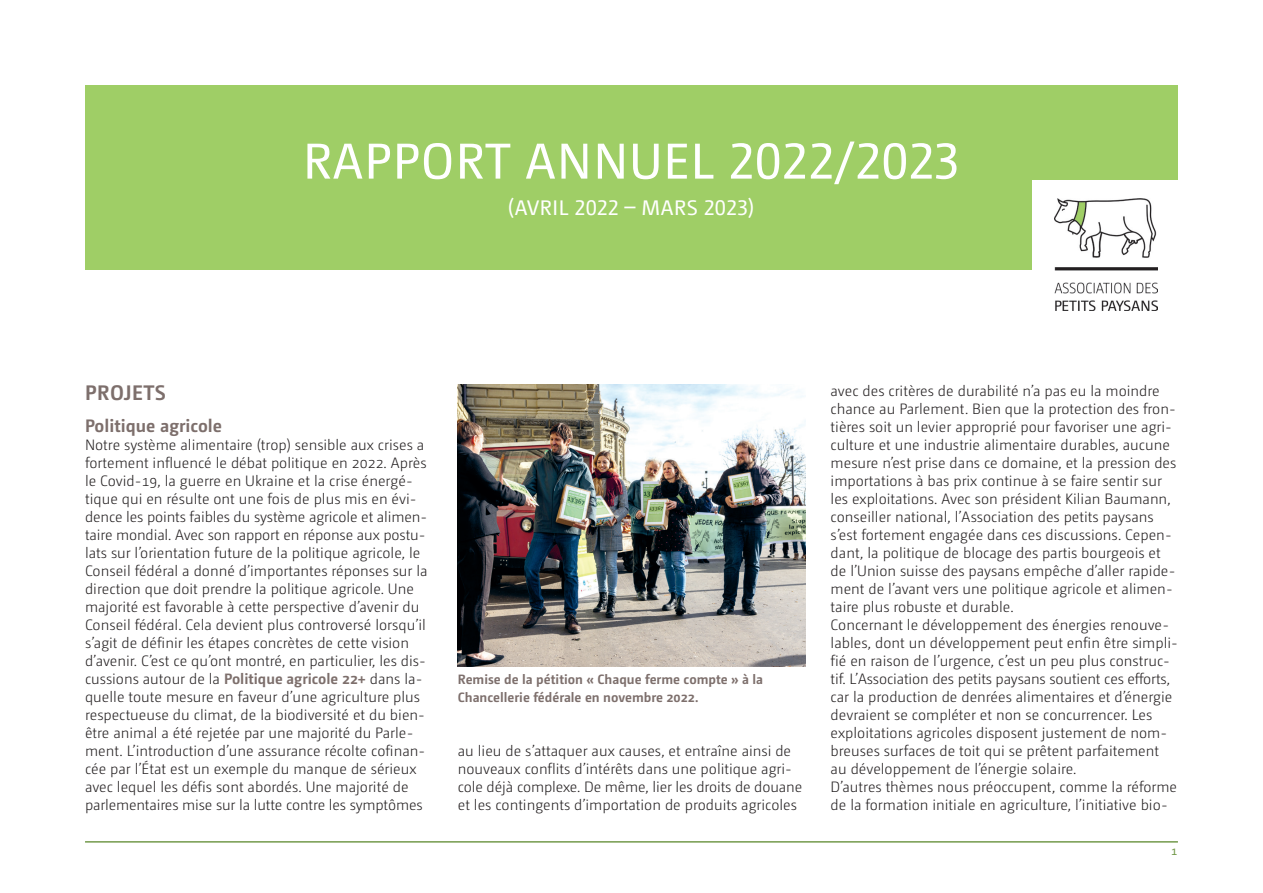
<style>
.page{position:relative;width:1263px;height:893px;background:#fff}
.page>*{position:absolute;margin:0;border:0;box-sizing:border-box;transform-origin:0 0}
.t1{font:50.25px "Camingo Dos Pro";letter-spacing:.015em;color:#fff}
.t2{font:21px "Camingo Dos Pro";color:#fff}
.t3{font:700 21px "Camingo Dos";letter-spacing:.025em;color:#7d6f6c}
.t4{font:700 18px "Camingo Dos";color:#7d6f6c}
.t5{font:300 15px/18px "Camingo Dos Pro";color:#231f20}
.t6{font:700 13.5px/18px "Camingo Dos";color:#7d6f6c}
.t7{font:12px "Camingo Dos Pro";color:#749a4c}
.s1{font-family:"Camingo Dos";font-weight:700;color:#7d6f6c}
</style>
<div class="page">
<hr style="left:85px;top:841px;width:1093px;height:2px;background:#749a4c">
<img style="left:458px;top:384px;width:347px;height:282px">
<div style="left:85px;top:86px;width:1093px;height:184px;background:#9fce66"></div>
<div style="left:1033px;top:180px;width:160px;height:152px;background:#fff"></div>
<img style="left:1055px;top:199px;width:102px;height:112px">
<h1 class="t1" style="left:303px;top:132px;width:658px">RAPPORT ANNUEL 2022/2023</h1>
<h2 class="t2" style="left:508px;top:195px;width:248px">(AVRIL 2022 – MARS 2023)</h2>
<h2 class="t3" style="left:85px;top:379px;width:82px">PROJETS</h2>
<p class="t4" style="left:85px;top:415px;width:139px">Politique agricole</p>
<p class="t5" style="left:85px;top:436px;width:344px">Notre système alimentaire (trop) sensible aux crises a fortement influencé le débat politique en 2022. Après le Covid-19, la guerre en Ukraine et la crise énergé&shy;tique qui en résulte ont une fois de plus mis en évi&shy;dence les points faibles du système agricole et alimen&shy;taire mondial. Avec son rapport en réponse aux postu&shy;lats sur l’orientation future de la politique agricole, le Conseil fédéral a donné d’importantes réponses sur la direction que doit prendre la politique agricole. Une majorité est favorable à cette perspective d’avenir du Conseil fédéral. Cela devient plus controversé lorsqu’il s’agit de définir les étapes concrètes de cette vision d’avenir. C’est ce qu’ont montré, en particulier, les dis&shy;cussions autour de la <span class="s1">Politique agricole 22+</span> dans la&shy;quelle toute mesure en faveur d’une agriculture plus respectueuse du climat, de la biodiversité et du bien&shy;être animal a été rejetée par une majorité du Parle&shy;ment. L’introduction d’une assurance récolte cofinan&shy;cée par l’État est un exemple du manque de sérieux avec lequel les défis sont abordés. Une majorité de parlementaires mise sur la lutte contre les symptômes</p>
<p class="t6" style="left:458px;top:670px;width:307px">Remise de la pétition « Chaque ferme compte » à la<br>Chancellerie fédérale en novembre 2022.</p>
<p class="t5" style="left:458px;top:742px;width:346px">au lieu de s’attaquer aux causes, et entraîne ainsi de nouveaux conflits d’intérêts dans une politique agri&shy;cole déjà complexe. De même, lier les droits de douane et les contingents d’importation de produits agricoles</p>
<p class="t5" style="left:831px;top:382px;width:349px">avec des critères de durabilité n’a pas eu la moindre chance au Parlement. Bien que la protection des fron&shy;tières soit un levier approprié pour favoriser une agri&shy;culture et une industrie alimentaire durables, aucune mesure n’est prise dans ce domaine, et la pression des importations à bas prix continue à se faire sentir sur les exploitations. Avec son président Kilian Baumann, conseiller national, l’Association des petits paysans s’est fortement engagée dans ces discussions. Cepen&shy;dant, la politique de blocage des partis bourgeois et de l’Union suisse des paysans empêche d’aller rapide&shy;ment de l’avant vers une politique agricole et alimen&shy;taire plus robuste et durable.<br>Concernant le développement des énergies renouve&shy;lables, dont un développement peut enfin être simpli&shy;fié en raison de l’urgence, c’est un peu plus construc&shy;tif. L’Association des petits paysans soutient ces efforts, car la production de denrées alimentaires et d’énergie devraient se compléter et non se concurrencer. Les exploitations agricoles disposent justement de nom&shy;breuses surfaces de toit qui se prêtent parfaitement au développement de l’énergie solaire.<br>D’autres thèmes nous préoccupent, comme la réforme de la formation initiale en agriculture, l’initiative bio-</p>
<p class="t7" style="left:1171px;top:844px;width:8px">1</p>
</div>
